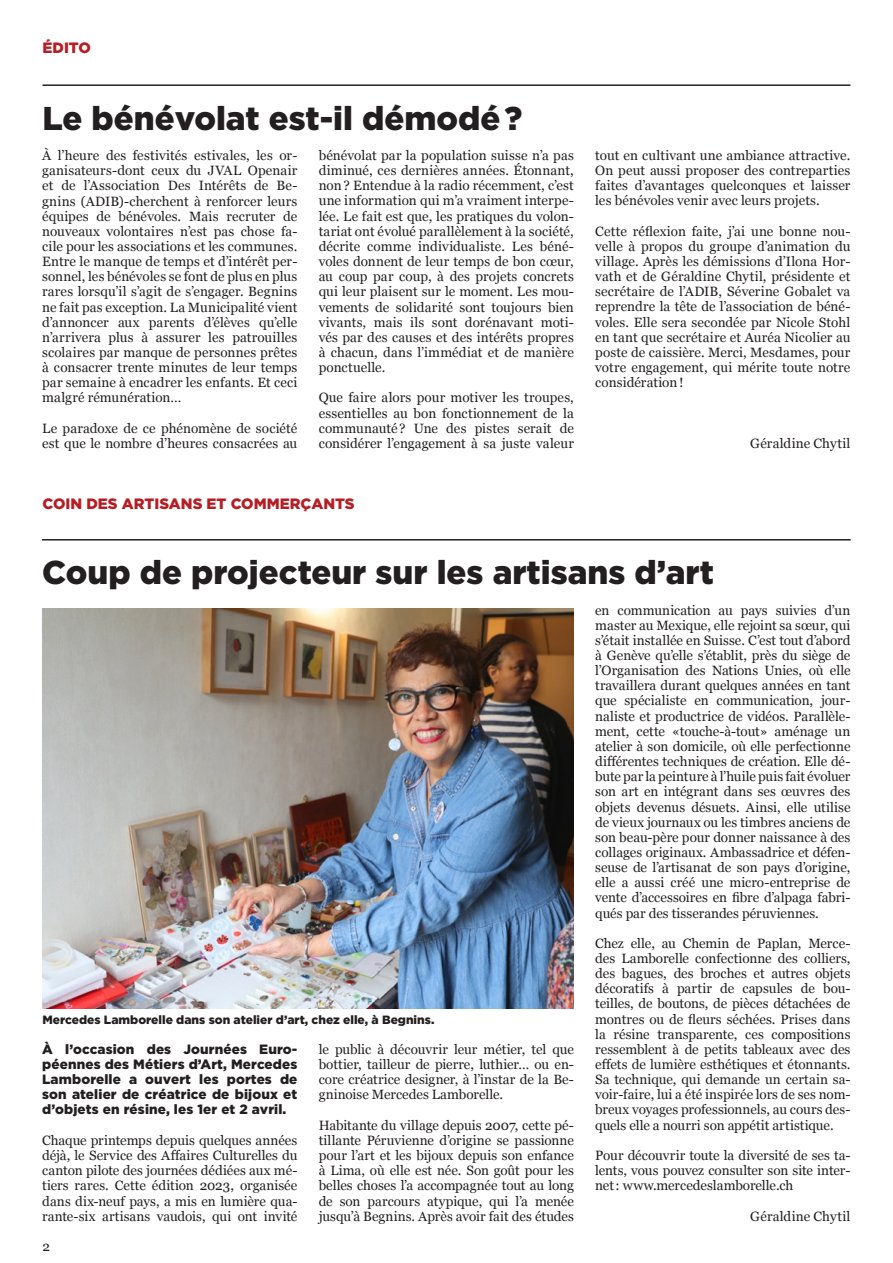
<style>
.page{position:relative;width:893px;height:1263px;background:#fff}
.page>*{position:absolute;margin:0;border:0;box-sizing:border-box;transform-origin:0 0}
.t1{font:900 33px "Gotham";color:#231f20}
.t2{font:900 15px "Gotham";color:#b71d25}
.t3{font:13.5px/15.1px "Georgia";color:#231f20;text-align:justify}
.t4{font:900 13.5px/15px "Gotham";letter-spacing:.01em;color:#231f20;text-align:justify}
.t5{font:900 12px "Gotham";color:#231f20}
</style>
<div class="page">
<hr style="left:43px;top:84px;width:807px;height:2px;background:#231f20">
<img style="left:43px;top:608px;width:531px;height:401px">
<hr style="left:42px;top:539px;width:809px;height:1px;background:#231f20">
<p class="t2" style="left:43px;top:39px;width:50px">ÉDITO</p>
<h1 class="t1" style="left:43px;top:99px;width:481px">Le bénévolat est-il démodé?</h1>
<p class="t3" style="left:42px;top:148px;width:257px">À l’heure des festivités estivales, les or&shy;ganisateurs-dont ceux du JVAL Openair et de l’Association Des Intérêts de Be&shy;gnins (ADIB)-cherchent à renforcer leurs équipes de bénévoles. Mais recruter de nouveaux volontaires n’est pas chose fa&shy;cile pour les associations et les communes.<br>Entre le manque de temps et d’intérêt per&shy;sonnel, les bénévoles se font de plus en plus rares lorsqu’il s’agit de s’engager. Begnins ne fait pas exception. La Municipalité vient d’annoncer aux parents d’élèves qu’elle n’arrivera plus à assurer les patrouilles scolaires par manque de personnes prêtes à consacrer trente minutes de leur temps par semaine à encadrer les enfants. Et ceci malgré rémunération…</p>
<p class="t3" style="left:42px;top:420px;width:257px">Le paradoxe de ce phénomène de société est que le nombre d’heures consacrées au</p>
<p class="t3" style="left:319px;top:148px;width:257px">bénévolat par la population suisse n’a pas diminué, ces dernières années. Étonnant, non? Entendue à la radio récemment, c’est une information qui m’a vraiment interpe&shy;lée. Le fait est que, les pratiques du volon&shy;tariat ont évolué parallèlement à la société, décrite comme individualiste. Les béné&shy;voles donnent de leur temps de bon cœur, au coup par coup, à des projets concrets qui leur plaisent sur le moment. Les mou&shy;vements de solidarité sont toujours bien vivants, mais ils sont dorénavant moti&shy;vés par des causes et des intérêts propres à chacun, dans l’immédiat et de manière ponctuelle.</p>
<p class="t3" style="left:319px;top:390px;width:257px">Que faire alors pour motiver les troupes, essentielles au bon fonctionnement de la communauté ? Une des pistes serait de considérer l’engagement à sa juste valeur</p>
<p class="t2" style="left:43px;top:495px;width:314px">COIN DES ARTISANS ET COMMERÇANTS</p>
<p class="t3" style="left:595px;top:148px;width:257px">tout en cultivant une ambiance attractive.<br>On peut aussi proposer des contreparties faites d’avantages quelconques et laisser les bénévoles venir avec leurs projets.</p>
<p class="t3" style="left:595px;top:223px;width:257px">Cette réflexion faite, j’ai une bonne nou&shy;velle à propos du groupe d’animation du village. Après les démissions d’Ilona Hor&shy;vath et de Géraldine Chytil, présidente et secrétaire de l’ADIB, Séverine Gobalet va reprendre la tête de l’association de béné&shy;voles. Elle sera secondée par Nicole Stohl en tant que secrétaire et Auréa Nicolier au poste de caissière. Merci, Mesdames, pour votre engagement, qui mérite toute notre considération!</p>
<p class="t3" style="left:750px;top:435px;width:102px">Géraldine Chytil</p>
<h1 class="t1" style="left:42px;top:553px;width:673px">Coup de projecteur sur les artisans d’art</h1>
<p class="t5" style="left:43px;top:1012px;width:393px">Mercedes Lamborelle dans son atelier d’art, chez elle, à Begnins.</p>
<p class="t4" style="left:42px;top:1041px;width:257px">À l’occasion des Journées Euro&shy;péennes des Métiers d’Art, Mercedes Lamborelle a ouvert les portes de son atelier de créatrice de bijoux et d’objets en résine, les 1er et 2 avril.</p>
<p class="t3" style="left:42px;top:1133px;width:257px">Chaque printemps depuis quelques années déjà, le Service des Affaires Culturelles du canton pilote des journées dédiées aux mé&shy;tiers rares. Cette édition 2023, organisée dans dix-neuf pays, a mis en lumière qua&shy;rante-six artisans vaudois, qui ont invité</p>
<p class="t3" style="left:43px;top:1239px;width:9px">2</p>
<p class="t3" style="left:319px;top:1042px;width:257px">le public à découvrir leur métier, tel que bottier, tailleur de pierre, luthier… ou en&shy;core créatrice designer, à l’instar de la Be&shy;gninoise Mercedes Lamborelle.</p>
<p class="t3" style="left:319px;top:1117px;width:257px">Habitante du village depuis 2007, cette pé&shy;tillante Péruvienne d’origine se passionne pour l’art et les bijoux depuis son enfance à Lima, où elle est née. Son goût pour les belles choses l’a accompagnée tout au long de son parcours atypique, qui l’a menée jusqu’à Begnins. Après avoir fait des études</p>
<p class="t3" style="left:595px;top:602px;width:257px">en communication au pays suivies d’un master au Mexique, elle rejoint sa sœur, qui s’était installée en Suisse. C’est tout d’abord à Genève qu’elle s’établit, près du siège de l’Organisation des Nations Unies, où elle travaillera durant quelques années en tant que spécialiste en communication, jour&shy;naliste et productrice de vidéos. Parallèle&shy;ment, cette «touche-à-tout» aménage un atelier à son domicile, où elle perfectionne différentes techniques de création. Elle dé&shy;bute par la peinture à l’huile puis fait évoluer son art en intégrant dans ses œuvres des objets devenus désuets. Ainsi, elle utilise de vieux journaux ou les timbres anciens de son beau-père pour donner naissance à des collages originaux. Ambassadrice et défen&shy;seuse de l’artisanat de son pays d’origine, elle a aussi créé une micro-entreprise de vente d’accessoires en fibre d’alpaga fabri&shy;qués par des tisserandes péruviennes.</p>
<p class="t3" style="left:595px;top:935px;width:257px">Chez elle, au Chemin de Paplan, Merce&shy;des Lamborelle confectionne des colliers, des bagues, des broches et autres objets décoratifs à partir de capsules de bou&shy;teilles, de boutons, de pièces détachées de montres ou de fleurs séchées. Prises dans la résine transparente, ces compositions ressemblent à de petits tableaux avec des effets de lumière esthétiques et étonnants.<br>Sa technique, qui demande un certain sa&shy;voir-faire, lui a été inspirée lors de ses nom&shy;breux voyages professionnels, au cours des&shy;quels elle a nourri son appétit artistique.</p>
<p class="t3" style="left:595px;top:1148px;width:257px">Pour découvrir toute la diversité de ses ta&shy;lents, vous pouvez consulter son site inter&shy;net: www.mercedeslamborelle.ch</p>
<p class="t3" style="left:750px;top:1208px;width:102px">Géraldine Chytil</p>
</div>
